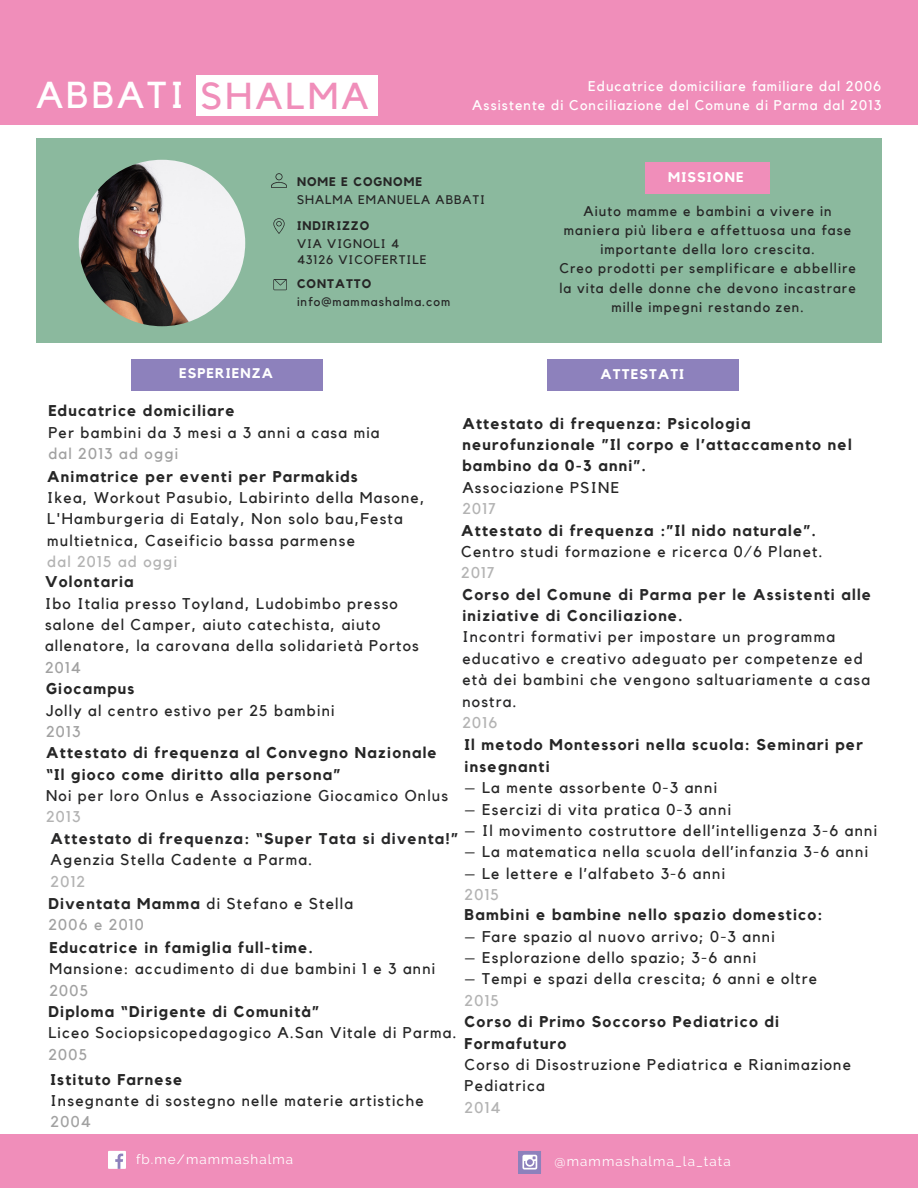
<style>
.page{position:relative;width:918px;height:1188px;background:#fff}
.page>*{position:absolute;margin:0;border:0;box-sizing:border-box;transform-origin:0 0}
.t1{font:37.35px "Kollektif";letter-spacing:.08em;color:#fff}
.t2{font:15.6px/21.3px "Kollektif";letter-spacing:.08em;color:#262626}
.t3{font:700 15.6px/21.3px "Kollektif";letter-spacing:.08em;color:#262626}
.t4{font:15.6px/21.3px "Kollektif";letter-spacing:.08em;color:#282829}
.t5{font:700 15.6px/21.3px "Kollektif";letter-spacing:.08em;color:#282829}
.t6{font:15.6px "Kollektif";letter-spacing:.08em;color:#b3b3b3}
.t7{font:15.6px "Kollektif";letter-spacing:.08em;color:#a1a1a1}
.t8{font:13.95px/19.2px "Kollektif";letter-spacing:.08em;color:#262626;text-align:center}
.t9{font:13.95px/19.2px "Kollektif";letter-spacing:.08em;color:#fff;text-align:right}
.t10{font:700 13.95px "Kollektif";letter-spacing:.08em;color:#fff}
.t11{font:13.35px "Raleway";letter-spacing:.08em;color:#fff}
.t12{font:12.45px/16.8px "Kollektif";letter-spacing:.08em;color:#262626}
.t13{font:700 12.45px "Kollektif";letter-spacing:.08em;color:#262626}
.s1{color:#f08eba}
.s2{font-weight:700}
.s3{color:#a1a1a1}
</style>
<div class="page">
<div style="left:0;top:0;width:918px;height:125px;background:#f08eba"></div>
<div style="left:0;top:1134px;width:918px;height:54px;background:#f08eba"></div>
<div style="left:197px;top:75px;width:181px;height:41px;background:#fff"></div>
<div style="left:36px;top:138px;width:846px;height:205px;background:#8bb99e"></div>
<img style="left:79px;top:160px;width:166px;height:166px;border-radius:50%">
<div style="left:645px;top:162px;width:124px;height:32px;background:#f08eba"></div>
<div style="left:132px;top:359px;width:191px;height:31px;background:#8d81bc"></div>
<svg style="left:271px;top:173px;width:16px;height:15px"></svg>
<svg style="left:273px;top:218px;width:12px;height:16px"></svg>
<svg style="left:273px;top:279px;width:14px;height:11px"></svg>
<div style="left:108px;top:1151px;width:18px;height:18px;background:#fff"></div>
<svg style="left:115px;top:1154px;width:8px;height:15px"></svg>
<svg style="left:519px;top:1151px;width:22px;height:22px"></svg>
<div style="left:548px;top:359px;width:191px;height:31px;background:#8d81bc"></div>
<h1 class="t1" style="left:36px;top:78px;width:334px">ABBATI <span class="s1">SHALMA</span></h1>
<p class="t9" style="left:472px;top:77px;width:410px">Educatrice domiciliare familiare dal 2006<br>Assistente di Conciliazione del Comune di Parma dal 2013</p>
<p class="t10" style="left:179px;top:367px;width:95px">ESPERIENZA</p>
<p class="t13" style="left:297px;top:176px;width:127px">NOME E COGNOME</p>
<p class="t10" style="left:668px;top:171px;width:77px">MISSIONE</p>
<p class="t8" style="left:559px;top:202px;width:298px">Aiuto mamme e bambini a vivere in maniera più libera e affettuosa una fase importante della loro crescita.<br>Creo prodotti per semplificare e abbellire la vita delle donne che devono incastrare mille impegni restando zen.</p>
<p class="t12" style="left:297px;top:191px;width:190px">SHALMA EMANUELA ABBATI</p>
<p class="t13" style="left:297px;top:219px;width:74px">INDIRIZZO</p>
<p class="t12" style="left:297px;top:235px;width:131px">VIA VIGNOLI 4<br>43126 VICOFERTILE</p>
<p class="t13" style="left:297px;top:278px;width:76px">CONTATTO</p>
<p class="t12" style="left:297px;top:294px;width:155px">info@mammashalma.com</p>
<p class="t10" style="left:601px;top:368px;width:85px">ATTESTATI</p>
<p class="t3" style="left:48px;top:401px;width:188px">Educatrice domiciliare</p>
<p class="t2" style="left:48px;top:422px;width:333px">Per bambini da 3 mesi a 3 anni a casa mia</p>
<p class="t7" style="left:48px;top:446px;width:131px">dal 2013 ad oggi</p>
<p class="t3" style="left:462px;top:413px;width:391px">Attestato di frequenza: Psicologia neurofunzionale ”Il corpo e l’attaccamento nel bambino da 0-3 anni”.</p>
<p class="t2" style="left:462px;top:477px;width:158px">Associazione PSINE</p>
<p class="t6" style="left:462px;top:502px;width:35px">2017</p>
<p class="t3" style="left:47px;top:466px;width:312px">Animatrice per eventi per Parmakids</p>
<p class="t2" style="left:47px;top:487px;width:379px">Ikea, Workout Pasubio, Labirinto della Masone,<br>L'Hamburgeria di Eataly, Non solo bau,Festa multietnica, Caseificio bassa parmense</p>
<p class="t6" style="left:47px;top:554px;width:131px">dal 2015 ad oggi</p>
<p class="t3" style="left:461px;top:520px;width:356px">Attestato di frequenza :”Il nido naturale”.</p>
<p class="t2" style="left:461px;top:541px;width:363px">Centro studi formazione e ricerca 0/6 Planet.</p>
<p class="t6" style="left:461px;top:566px;width:35px">2017</p>
<p class="t3" style="left:45px;top:572px;width:90px">Volontaria</p>
<p class="t2" style="left:45px;top:593px;width:375px">Ibo Italia presso Toyland, Ludobimbo presso salone del Camper, aiuto catechista, aiuto allenatore, la carovana della solidarietà Portos</p>
<p class="t7" style="left:45px;top:660px;width:37px">2014</p>
<p class="t5" style="left:462px;top:584px;width:410px">Corso del Comune di Parma per le Assistenti alle iniziative di Conciliazione.</p>
<p class="t4" style="left:462px;top:627px;width:409px">Incontri formativi per impostare un programma educativo e creativo adeguato per competenze ed età dei bambini che vengono saltuariamente a casa nostra.</p>
<p class="t6" style="left:462px;top:715px;width:36px">2016</p>
<p class="t3" style="left:46px;top:679px;width:90px">Giocampus</p>
<p class="t2" style="left:46px;top:700px;width:290px">Jolly al centro estivo per 25 bambini</p>
<p class="t7" style="left:46px;top:724px;width:36px">2013</p>
<p class="t3" style="left:465px;top:735px;width:400px">Il metodo Montessori nella scuola: Seminari per insegnanti</p>
<p class="t2" style="left:465px;top:778px;width:254px">– La mente assorbente 0-3 anni</p>
<p class="t2" style="left:465px;top:799px;width:268px">– Esercizi di vita pratica 0-3 anni</p>
<p class="t2" style="left:465px;top:820px;width:414px">– Il movimento costruttore dell’intelligenza 3-6 anni</p>
<p class="t2" style="left:465px;top:842px;width:405px">– La matematica nella scuola dell’infanzia 3-6 anni</p>
<p class="t2" style="left:465px;top:863px;width:262px">– Le lettere e l’alfabeto 3-6 anni</p>
<p class="t6" style="left:465px;top:887px;width:36px">2015</p>
<p class="t3" style="left:46px;top:743px;width:392px">Attestato di frequenza al Convegno Nazionale “Il gioco come diritto alla persona”</p>
<p class="t4" style="left:46px;top:786px;width:404px">Noi per loro Onlus e Associazione Giocamico Onlus</p>
<p class="t6" style="left:46px;top:810px;width:36px">2013</p>
<p class="t5" style="left:51px;top:828px;width:409px">Attestato di frequenza: “Super Tata si diventa!”</p>
<p class="t2" style="left:51px;top:850px;width:263px">Agenzia Stella Cadente a Parma.</p>
<p class="t6" style="left:51px;top:874px;width:36px">2012</p>
<p class="t2" style="left:48px;top:894px;width:306px"><span class="s2">Diventata Mamma</span> di Stefano e Stella<br><span class="s3">2006 e 2010</span></p>
<p class="t3" style="left:465px;top:905px;width:359px">Bambini e bambine nello spazio domestico:</p>
<p class="t2" style="left:465px;top:926px;width:312px">– Fare spazio al nuovo arrivo; 0-3 anni</p>
<p class="t2" style="left:465px;top:948px;width:293px">– Esplorazione dello spazio; 3-6 anni</p>
<p class="t2" style="left:465px;top:969px;width:354px">– Tempi e spazi della crescita; 6 anni e oltre</p>
<p class="t6" style="left:465px;top:993px;width:36px">2015</p>
<p class="t3" style="left:50px;top:937px;width:265px">Educatrice in famiglia full-time.</p>
<p class="t2" style="left:50px;top:959px;width:387px">Mansione: accudimento di due bambini 1 e 3 anni</p>
<p class="t7" style="left:50px;top:983px;width:40px">2005</p>
<p class="t3" style="left:48px;top:1002px;width:272px">Diploma “Dirigente di Comunità”</p>
<p class="t2" style="left:48px;top:1023px;width:410px">Liceo Sociopsicopedagogico A.San Vitale di Parma.</p>
<p class="t7" style="left:48px;top:1047px;width:40px">2005</p>
<p class="t3" style="left:465px;top:1012px;width:316px">Corso di Primo Soccorso Pediatrico di<br>Formafuturo</p>
<p class="t2" style="left:465px;top:1054px;width:388px">Corso di Disostruzione Pediatrica e Rianimazione<br>Pediatrica</p>
<p class="t6" style="left:465px;top:1100px;width:37px">2014</p>
<p class="t3" style="left:51px;top:1069px;width:133px">Istituto Farnese</p>
<p class="t2" style="left:51px;top:1090px;width:374px">Insegnante di sostegno nelle materie artistiche</p>
<p class="t7" style="left:51px;top:1115px;width:42px">2004</p>
<p class="t11" style="left:136px;top:1152px;width:158px">fb.me/mammashalma</p>
<p class="t11" style="left:555px;top:1153px;width:178px">@mammashalma_la_tata</p>
</div>
